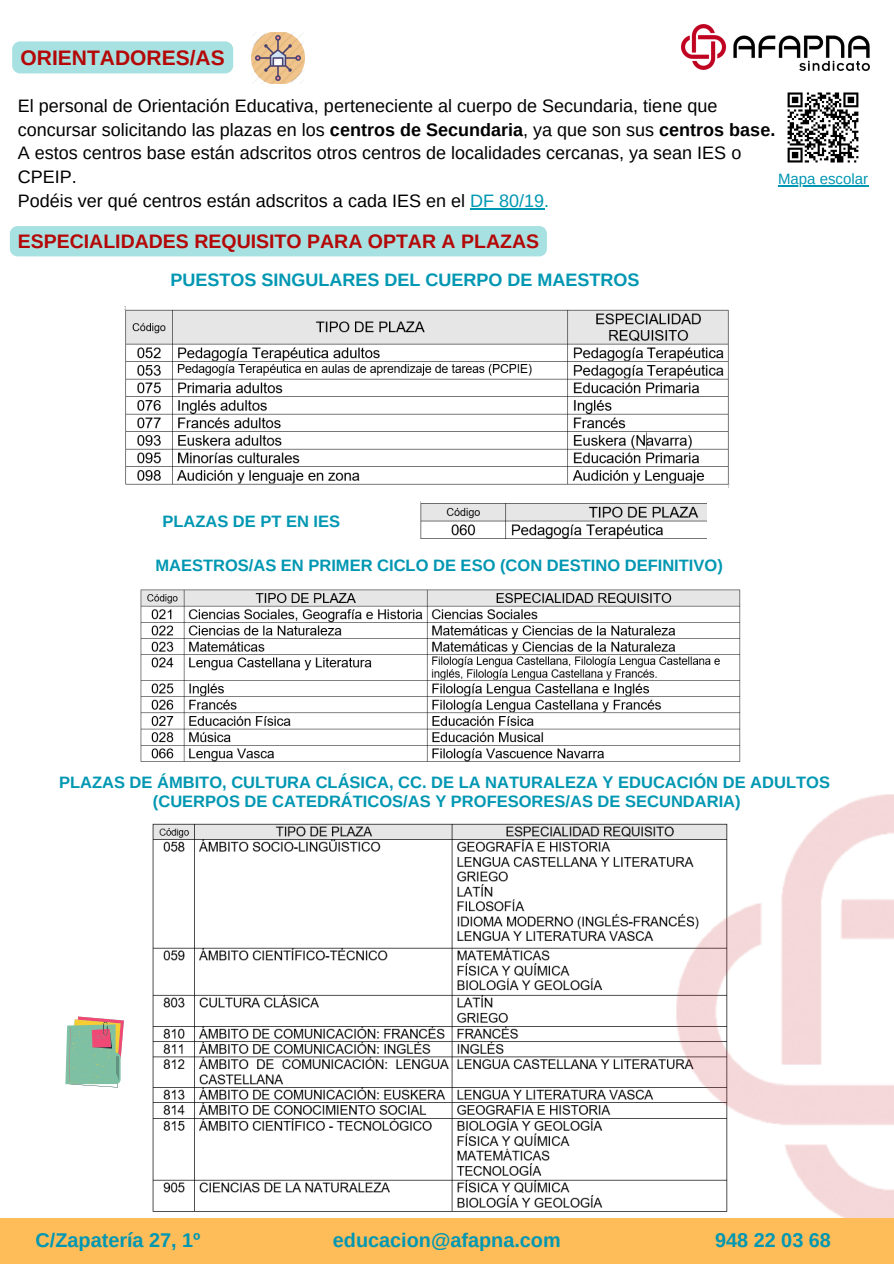
<style>
.page{position:relative;width:894px;height:1264px;background:#fff}
.page>*{position:absolute;margin:0;border:0;box-sizing:border-box;transform-origin:0 0}
.t1{font:700 21px "Arimo";color:#b40707}
.t2{font:700 19.8px "Arimo";color:#0097b2}
.t3{font:700 19.5px "Arimo";color:#b40707}
.t4{font:18px/23.7px "Arimo";color:#000}
.t5{font:700 18px "Arimo";color:#0097b2}
.t6{font:700 16.5px/18px "Arimo";color:#0097b2;text-align:center}
.t7{font:15px "Arimo";color:#0097b2}
.s1{font-weight:700}
.s2{color:#0097b2}
</style>
<div class="page">
<img style="left:681px;top:25px;width:188px;height:46px">
<img style="left:140px;top:589px;width:601px;height:172px">
<img style="left:124px;top:307px;width:604px;height:178px">
<img style="left:421px;top:503px;width:285px;height:36px">
<img style="left:152px;top:823px;width:520px;height:389px">
<svg style="left:65px;top:1016px;width:59px;height:71px;background:#a6b7a0"></svg>
<img style="left:672px;top:794px;width:221px;height:423px">
<hr style="left:470px;top:208px;width:74px;height:1px;background:#0097b2">
<img style="left:252px;top:32px;width:52px;height:52px">
<div style="left:0;top:1217px;width:893px;height:46px;background:#ffbd59"></div>
<img style="left:787px;top:92px;width:72px;height:71px">
<div style="left:10px;top:226px;width:536px;height:30px;background:#a8e1e1"></div>
<hr style="left:777px;top:185px;width:90px;height:1px;background:#0097b2">
<div style="left:12px;top:41px;width:221px;height:32px;background:#a8e1e1;border-radius:8px"></div>
<p class="t1" style="left:21px;top:46px;width:206px">ORIENTADORES/AS</p>
<h1 class="t4" style="left:18px;top:94px;width:758px">El personal de Orientación Educativa, perteneciente al cuerpo de Secundaria, tiene que concursar solicitando las plazas en los <span class="s1">centros de Secundaria</span>, ya que son sus <span class="s1">centros base.<br></span>A estos centros base están adscritos otros centros de localidades cercanas, ya sean IES o CPEIP.<br>Podéis ver qué centros están adscritos a cada IES en el <span class="s2">DF 80/19.</span></h1>
<p class="t7" style="left:777px;top:170px;width:92px">Mapa escolar</p>
<p class="t3" style="left:18px;top:230px;width:522px">ESPECIALIDADES REQUISITO PARA OPTAR A PLAZAS</p>
<p class="t5" style="left:170px;top:270px;width:470px">PUESTOS SINGULARES DEL CUERPO DE MAESTROS</p>
<h3 class="t6" style="left:162px;top:512px;width:179px">PLAZAS DE PT EN IES</h3>
<h3 class="t6" style="left:155px;top:556px;width:569px">MAESTROS/AS EN PRIMER CICLO DE ESO (CON DESTINO DEFINITIVO)</h3>
<p class="t6" style="left:59px;top:773px;width:772px">PLAZAS DE ÁMBITO, CULTURA CLÁSICA, CC. DE LA NATURALEZA Y EDUCACIÓN DE ADULTOS (CUERPOS DE CATEDRÁTICOS/AS Y PROFESORES/AS DE SECUNDARIA)</p>
<h3 class="t2" style="left:36px;top:1229px;width:166px">C/Zapatería 27, 1º</h3>
<h3 class="t2" style="left:333px;top:1229px;width:229px">educacion@afapna.com</h3>
<h3 class="t2" style="left:714px;top:1229px;width:117px">948 22 03 68</h3>
</div>
